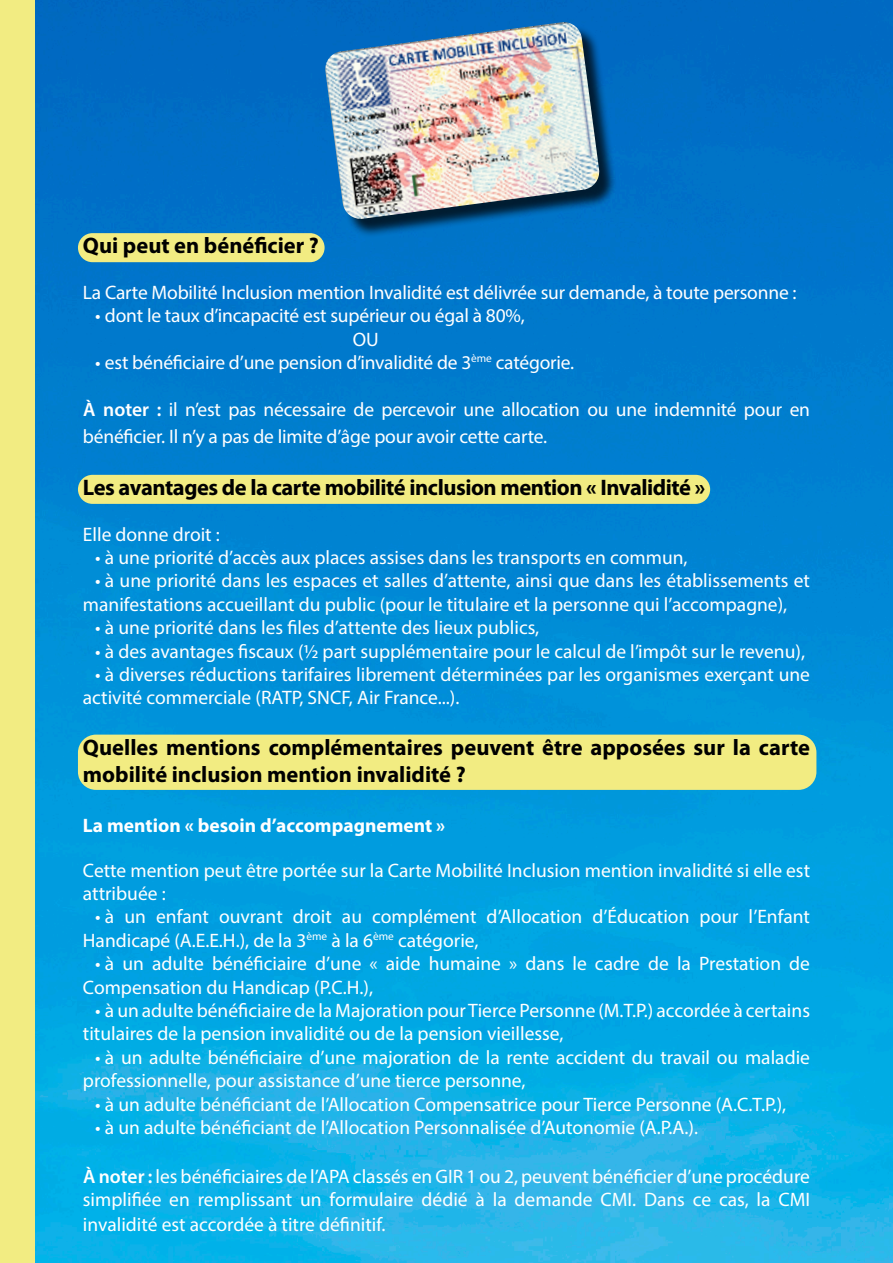
<style>
.page{position:relative;width:893px;height:1263px;background:#fff}
.page>*{position:absolute;margin:0;border:0;box-sizing:border-box;transform-origin:0 0}
.t1{font:700 22.5px/27px "Myriad Pro";color:#000}
.t2{font:700 22.5px "Myriad Pro";letter-spacing:-.02em;color:#000}
.t3{font:19.5px/23.4px "Myriad Pro";color:#fff}
.t4{font:700 19.5px "Myriad Pro";color:#fff}
.s1{font-weight:600}
</style>
<div class="page">
<img style="left:34px;top:0;width:859px;height:1263px">
<div style="left:78px;top:475px;width:632px;height:29px;background:#f2ec82;border-radius:15px"></div>
<div style="left:78px;top:233px;width:247px;height:29px;background:#f2ec82;border-radius:15px"></div>
<div style="left:78px;top:735px;width:738px;height:55px;background:#f2ec82;border-radius:18px"></div>
<div style="left:328px;top:25px;width:289px;height:212px;background:#000;opacity:.75"></div>
<img style="left:324px;top:22px;width:276px;height:198px">
<div style="left:0;top:0;width:34px;height:1263px;background:#f2ec82"></div>
<p class="t1" style="left:83px;top:231px;width:238px">Qui peut en bénéficier ?</p>
<p class="t3" style="left:83px;top:280px;width:715px">La Carte Mobilité Inclusion mention Invalidité est délivrée sur demande, à toute personne :</p>
<p class="t3" style="left:95px;top:304px;width:431px">• dont le taux d’incapacité est supérieur ou égal à 80%,</p>
<p class="t3" style="left:353px;top:327px;width:27px">OU</p>
<p class="t3" style="left:95px;top:350px;width:480px">• est bénéficiaire d’une pension d’invalidité de 3<sup>ème</sup> catégorie.</p>
<p class="t3" style="left:83px;top:395px;width:729px;line-height:27px"><span class="s1">À noter :</span> il n’est pas nécessaire de percevoir une allocation ou une indemnité pour en bénéficier. Il n’y a pas de limite d’âge pour avoir cette carte.</p>
<p class="t2" style="left:83px;top:472px;width:624px">Les avantages de la carte mobilité inclusion mention « Invalidité »</p>
<p class="t3" style="left:83px;top:522px;width:139px">Elle donne droit :</p>
<p class="t3" style="left:95px;top:545px;width:594px">• à une priorité d’accès aux places assises dans les transports en commun,</p>
<p class="t3" style="left:83px;top:569px;width:729px;text-indent:12px">• à une priorité dans les espaces et salles d’attente, ainsi que dans les établissements et manifestations accueillant du public (pour le titulaire et la personne qui l’accompagne),</p>
<p class="t3" style="left:95px;top:616px;width:445px">• à une priorité dans les files d’attente des lieux publics,</p>
<p class="t3" style="left:95px;top:639px;width:711px">• à des avantages fiscaux (½ part supplémentaire pour le calcul de l’impôt sur le revenu),</p>
<p class="t3" style="left:83px;top:662px;width:729px;text-indent:12px">• à diverses réductions tarifaires librement déterminées par les organismes exerçant une activité commerciale (RATP, SNCF, Air France...).</p>
<p class="t1" style="left:83px;top:733px;width:729px">Quelles mentions complémentaires peuvent être apposées sur la carte mobilité inclusion mention invalidité ?</p>
<p class="t4" style="left:83px;top:813px;width:364px">La mention « besoin d’accompagnement »</p>
<p class="t3" style="left:83px;top:858px;width:729px">Cette mention peut être portée sur la Carte Mobilité Inclusion mention invalidité si elle est attribuée :</p>
<p class="t3" style="left:83px;top:905px;width:729px;text-indent:12px">• à un enfant ouvrant droit au complément d’Allocation d’Éducation pour l’Enfant<br>Handicapé (A.E.E.H.), de la 3<sup>ème</sup> à la 6<sup>ème</sup> catégorie,</p>
<p class="t3" style="left:83px;top:952px;width:729px;text-indent:12px">• à un adulte bénéficiaire d’une « aide humaine » dans le cadre de la Prestation de<br>Compensation du Handicap (P.C.H.),</p>
<p class="t3" style="left:83px;top:998px;width:729px;text-indent:12px">• à un adulte bénéficiaire de la Majoration pour Tierce Personne (M.T.P.) accordée à certains titulaires de la pension invalidité ou de la pension vieillesse,</p>
<p class="t3" style="left:83px;top:1045px;width:729px;text-indent:12px">• à un adulte bénéficiaire d’une majoration de la rente accident du travail ou maladie professionnelle, pour assistance d’une tierce personne,</p>
<p class="t3" style="left:95px;top:1092px;width:692px">• à un adulte bénéficiant de l’Allocation Compensatrice pour Tierce Personne (A.C.T.P.),</p>
<p class="t3" style="left:95px;top:1115px;width:604px">• à un adulte bénéficiant de l’Allocation Personnalisée d’Autonomie (A.P.A.).</p>
<p class="t3" style="left:83px;top:1164px;width:729px"><span class="s1">À noter :</span> les bénéficiaires de l’APA classés en GIR 1 ou 2, peuvent bénéficier d’une procédure simplifiée en remplissant un formulaire dédié à la demande CMI. Dans ce cas, la CMI</p>
<p class="t3" style="left:83px;top:1213px;width:304px">invalidité est accordée à titre définitif.</p>
</div>
